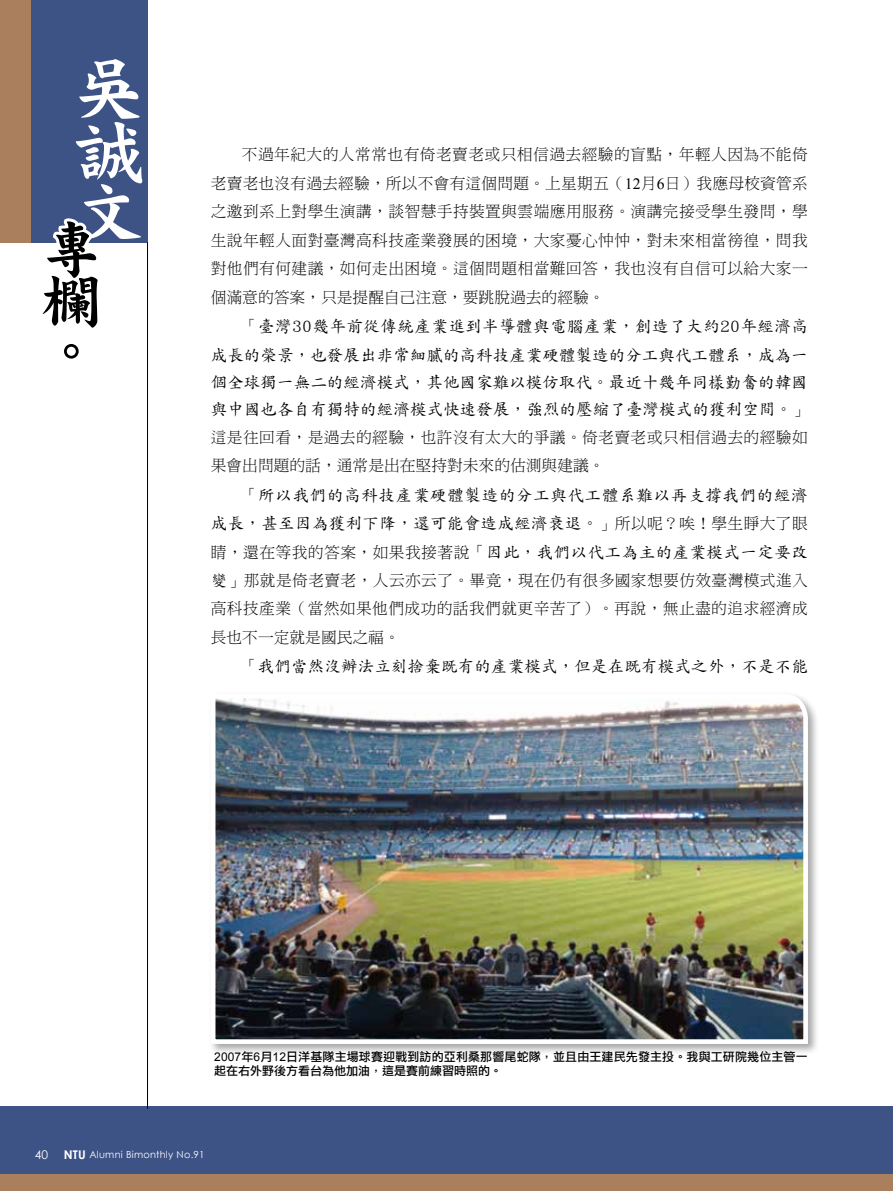
<style>
.page{position:relative;width:893px;height:1191px;background:#fff}
.page>*{position:absolute;margin:0;border:0;box-sizing:border-box;transform-origin:0 0}
.t1{font:72px/61.2px "DF Kai Shu Std W9";color:#fff;text-align:justify}
.t2{font:60px/51px "DF Kai Shu Std W9";color:#000;text-align:justify}
.t3{font:16.5px/28.5px "DF Kai Shu Std W5";letter-spacing:.01em;color:#000;text-align:right}
.t4{font:15.75px/28.5px "DF Ming Std W3";letter-spacing:.025em;color:#000;text-align:justify}
.t5{font:12px/14.4px "DF Li Hei Std W5";letter-spacing:.01em;color:#000}
.t6{font:12px "Century Gothic";color:#fff}
.t7{font:9.75px "Century Gothic";letter-spacing:.025em;color:#fff}
.s1{font-family:"Times New Roman"}
.s2{font-family:"DF Ming Std W3";font-size:15.75px}
.s3{font-family:"DF Kai Shu Std W5";font-size:16.5px}
.s4{font-family:"Arial"}
.s5{font-weight:700;font-size:12px}
</style>
<div class="page">
<div style="left:0;top:1106px;width:893px;height:83px;background:#3d5386"></div>
<div style="left:0;top:1174px;width:893px;height:17px;background:#aa7f5d"></div>
<div style="left:0;top:0;width:147px;height:242px;background:#3d5386"></div>
<svg style="left:30px;top:218px;width:92px;height:25px"></svg>
<div style="left:0;top:0;width:31px;height:242px;background:#aa7f5d"></div>
<hr style="left:147px;top:242px;width:1px;height:866px;background:#000">
<div style="left:208px;top:691px;width:612px;height:364px;background:#000;opacity:.35"></div>
<img style="left:208px;top:691px;width:602px;height:355px">
<h1 class="t1" style="left:73px;top:58px;width:71px">吳誠文</h1>
<h2 class="t2" style="left:41px;top:223px;width:58px">專欄。</h2>
<p class="t4" style="left:211px;top:140px;width:599px;text-indent:31px">不過年紀大的人常常也有倚老賣老或只相信過去經驗的盲點，年輕人因為不能倚老賣老也沒有過去經驗，所以不會有這個問題。上星期五（<span class="s1">12</span>月<span class="s1">6</span>日）我應母校資管系之邀到系上對學生演講，談智慧手持裝置與雲端應用服務。演講完接受學生發問，學生說年輕人面對臺灣高科技產業發展的困境，大家憂心忡忡，對未來相當徬徨，問我對他們有何建議，如何走出困境。這個問題相當難回答，我也沒有自信可以給大家一個滿意的答案，只是提醒自己注意，要跳脫過去的經驗。</p>
<p class="t3" style="left:211px;top:312px;width:599px"><span class="s2">「</span>臺灣30幾年前從傳統產業進到半導體與電腦產業，創造了大約20年經濟高<br>成長的榮景，也發展出非常細膩的高科技產業硬體製造的分工與代工體系，成為一</p>
<p class="t3" style="left:211px;top:368px;width:598px;line-height:27px;text-align:left">個全球獨一無二的經濟模式，其他國家難以模仿取代。最近十幾年同樣勤奮的韓國與中國也各自有獨特的經濟模式快速發展，強烈的壓縮了臺灣模式的獲利空間。<span class="s2">」</span></p>
<p class="t4" style="left:211px;top:423px;width:598px">這是往回看，是過去的經驗，也許沒有太大的爭議。倚老賣老或只相信過去的經驗如果會出問題的話，通常是出在堅持對未來的估測與建議。</p>
<p class="t3" style="left:211px;top:480px;width:599px;text-align:justify;text-indent:31px"><span class="s2">「</span>所以我們的高科技產業硬體製造的分工與代工體系難以再支撐我們的經濟成長，甚至因為獲利下降，還可能會造成經濟衰退。<span class="s2">」所以呢？唉！學生睜大了眼睛，還在等我的答案，如果我接著說「</span>因此，我們以代工為主的產業模式一定要改</p>
<p class="t4" style="left:211px;top:566px;width:599px"><span class="s3">變</span>」那就是倚老賣老，人云亦云了。畢竟，現在仍有很多國家想要仿效臺灣模式進入高科技產業（當然如果他們成功的話我們就更辛苦了）。再說，無止盡的追求經濟成長也不一定就是國民之福。</p>
<p class="t3" style="left:242px;top:651px;width:567px"><span class="s2">「</span>我們當然沒辦法立刻捨棄既有的產業模式，但是在既有模式之外，不是不能</p>
<p class="t5" style="left:214px;top:1049px;width:595px"><span class="s4">2007</span>年<span class="s4">6</span>月<span class="s4">12</span>日洋基隊主場球賽迎戰到訪的亞利桑那響尾蛇隊，並且由王建民先發主投。我與工研院幾位主管一起在右外野後方看台為他加油，這是賽前練習時照的。</p>
<p class="t6" style="left:35px;top:1147px;width:15px">40</p>
<p class="t7" style="left:64px;top:1148px;width:142px"><span class="s5">NTU</span> Alumni Bimonthly No.91</p>
</div>
